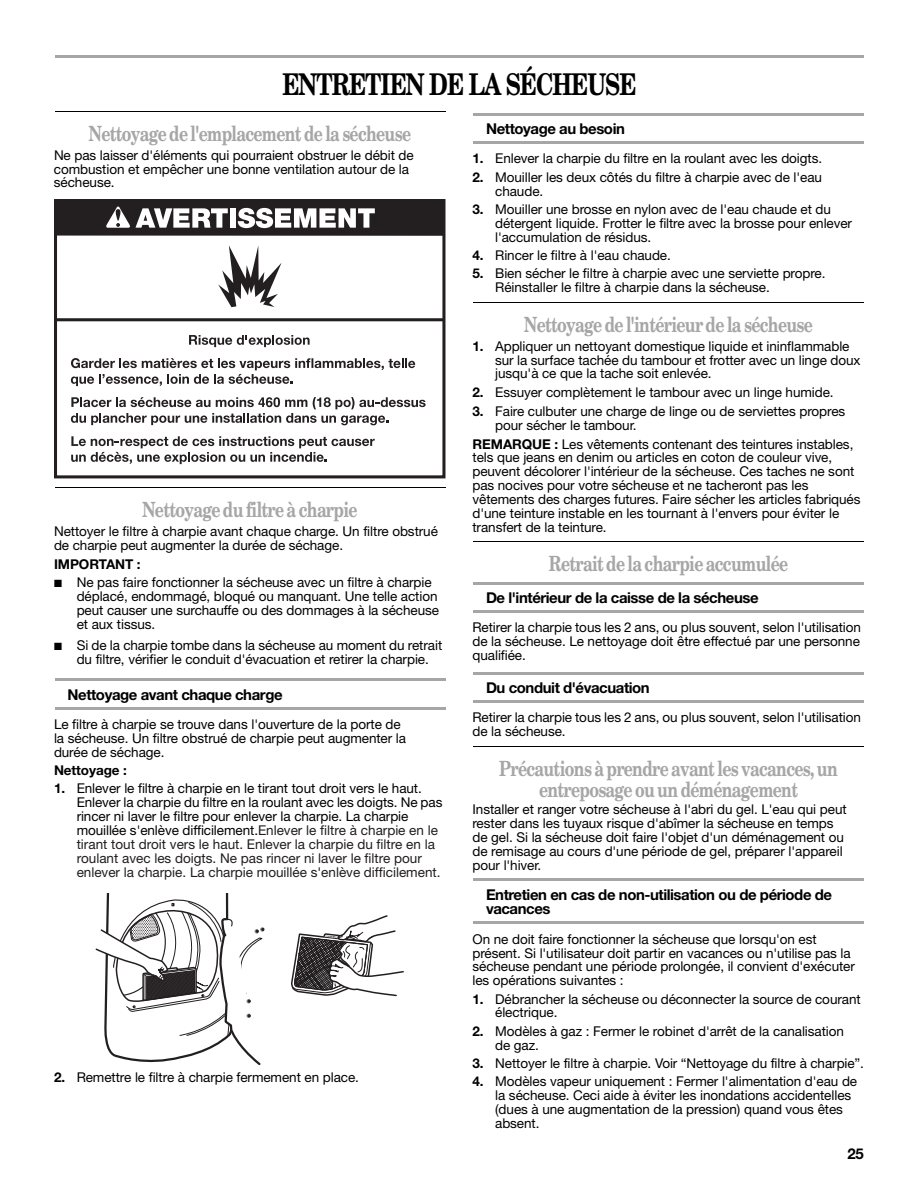
<style>
.page{position:relative;width:918px;height:1188px;background:#fff}
.page>*{position:absolute;margin:0;border:0;box-sizing:border-box;transform-origin:0 0}
._1_Heading_1_XC{font:700 30px "New Century Schlbk LT Std";letter-spacing:-.04em;color:#000;scale:.75 1}
._1_Heading_2{font:700 21px/21px "New Century Schlbk LT Std";letter-spacing:-.04em;color:#a6a6a6;text-align:center;scale:.75 1}
._1_Heading_3_with_rules{font:700 15px/15px "Helvetica Neue LT Std";letter-spacing:-.03em;color:#000}
._2_Body{font:13.5px/13.8px "Helvetica Neue LT Std";letter-spacing:-.005em;color:#000}
._3_Numbered_List{font:13.5px/13.8px "Helvetica Neue LT Std";letter-spacing:-.005em;color:#000}
._3_Numbered_List_Start{font:13.5px/14px "Helvetica Neue LT Std";letter-spacing:-.005em;color:#000}
._3_Bullet_1{font:13.5px/13.8px "Helvetica Neue LT Std";letter-spacing:-.005em;color:#000}
._2_Body_Bold{font:700 13.5px "Helvetica Neue LT Std";letter-spacing:-.005em;color:#000}
._2_Body-2{font:700 13.5px "Helvetica Neue LT Std";letter-spacing:-.005em;color:#000}
.s1{font-weight:700}
.s2{color:#211d1e}
</style>
<div class="page">
<hr style="left:57px;top:55px;width:807px;height:3px;background:#a6a6a6">
<hr style="left:55px;top:111px;width:391px;height:1px;background:#000">
<hr style="left:55px;top:318px;width:388px;height:3px;background:#231f20">
<svg style="left:189px;top:335px;width:121px;height:12px"></svg>
<svg style="left:71px;top:358px;width:344px;height:28px"></svg>
<svg style="left:71px;top:436px;width:304px;height:28px"></svg>
<div style="left:54px;top:199px;width:391px;height:279px;border:3px solid #231f20"></div>
<div style="left:56px;top:200px;width:388px;height:36px;background:#231f20"></div>
<div style="left:230px;top:208px;width:6px;height:20px;background:#fff"></div>
<svg style="left:238px;top:208px;width:137px;height:20px"></svg>
<svg style="left:106px;top:206px;width:122px;height:22px"></svg>
<svg style="left:218px;top:246px;width:64px;height:61px"></svg>
<svg style="left:71px;top:397px;width:355px;height:28px"></svg>
<hr style="left:55px;top:488px;width:391px;height:1px;background:#000">
<hr style="left:55px;top:678px;width:391px;height:3px;background:#a6a6a6">
<hr style="left:55px;top:707px;width:391px;height:3px;background:#a6a6a6">
<svg style="left:291px;top:915px;width:113px;height:82px"></svg>
<svg style="left:96px;top:894px;width:169px;height:171px"></svg>
<hr style="left:475px;top:113px;width:389px;height:3px;background:#a6a6a6">
<hr style="left:475px;top:141px;width:389px;height:3px;background:#a6a6a6">
<hr style="left:474px;top:302px;width:390px;height:1px;background:#000">
<hr style="left:474px;top:541px;width:390px;height:1px;background:#000">
<hr style="left:475px;top:582px;width:389px;height:3px;background:#a6a6a6">
<hr style="left:475px;top:610px;width:389px;height:3px;background:#a6a6a6">
<hr style="left:475px;top:672px;width:389px;height:3px;background:#a6a6a6">
<hr style="left:475px;top:700px;width:389px;height:3px;background:#a6a6a6">
<hr style="left:474px;top:746px;width:390px;height:1px;background:#000">
<hr style="left:475px;top:878px;width:389px;height:3px;background:#a6a6a6">
<hr style="left:475px;top:922px;width:389px;height:2px;background:#a6a6a6">
<p class="_1_Heading_1_XC" style="left:282px;top:72px;width:474px">ENTRETIEN DE LA SÉCHEUSE</p>
<p class="_1_Heading_2" style="left:89px;top:125px;width:431px">Nettoyage de l'emplacement de la sécheuse</p>
<p class="_2_Body" style="left:54px;top:149px;width:361px">Ne pas laisser d'éléments qui pourraient obstruer le débit de combustion et empêcher une bonne ventilation autour de la sécheuse.</p>
<p class="_1_Heading_3_with_rules" style="left:486px;top:123px;width:141px">Nettoyage au besoin</p>
<p class="_3_Numbered_List_Start" style="left:472px;top:153px;width:351px"><span class="s1">1.</span> Enlever la charpie du filtre en la roulant avec les doigts.</p>
<p class="_3_Numbered_List" style="left:495px;top:171px;width:328px;text-indent:-23px"><span class="s1">2.</span> Mouiller les deux côtés du filtre à charpie avec de l'eau chaude.</p>
<p class="_3_Numbered_List" style="left:495px;top:204px;width:358px;text-indent:-23px"><span class="s1">3.</span> Mouiller une brosse en nylon avec de l'eau chaude et du détergent liquide. Frotter le filtre avec la brosse pour enlever l'accumulation de résidus.</p>
<p class="_3_Numbered_List" style="left:472px;top:250px;width:200px"><span class="s1">4.</span> Rincer le filtre à l'eau chaude.</p>
<p class="_3_Numbered_List" style="left:495px;top:268px;width:332px;text-indent:-23px"><span class="s1">5.</span> Bien sécher le filtre à charpie avec une serviette propre.<br>Réinstaller le filtre à charpie dans la sécheuse.</p>
<p class="_1_Heading_2" style="left:524px;top:316px;width:386px">Nettoyage de l'intérieur de la sécheuse</p>
<p class="_3_Numbered_List_Start" style="left:495px;top:340px;width:367px;text-indent:-23px"><span class="s1">1.</span> Appliquer un nettoyant domestique liquide et ininflammable sur la surface tachée du tambour et frotter avec un linge doux jusqu'à ce que la tache soit enlevée.</p>
<p class="_3_Numbered_List" style="left:472px;top:386px;width:363px"><span class="s1">2.</span> Essuyer complètement le tambour avec un linge humide.</p>
<p class="_3_Numbered_List" style="left:495px;top:405px;width:352px;line-height:14.2px;text-indent:-23px"><span class="s1">3.</span> Faire culbuter une charge de linge ou de serviettes propres pour sécher le tambour.</p>
<p class="_2_Body" style="left:472px;top:438px;width:390px"><span class="s1">REMARQUE :</span> Les vêtements contenant des teintures instables, tels que jeans en denim ou articles en coton de couleur vive, peuvent décolorer l'intérieur de la sécheuse. Ces taches ne sont pas nocives pour votre sécheuse et ne tacheront pas les vêtements des charges futures. Faire sécher les articles fabriqués d'une teinture instable en les tournant à l'envers pour éviter le transfert de la teinture.</p>
<p class="_1_Heading_2" style="left:549px;top:555px;width:321px">Retrait de la charpie accumulée</p>
<p class="_1_Heading_3_with_rules" style="left:486px;top:592px;width:274px">De l'intérieur de la caisse de la sécheuse</p>
<p class="_2_Body" style="left:472px;top:622px;width:390px;text-align:justify">Retirer la charpie tous les 2 ans, ou plus souvent, selon l'utilisation de la sécheuse. Le nettoyage doit être effectué par une personne qualifiée.</p>
<p class="_1_Heading_3_with_rules" style="left:486px;top:682px;width:165px">Du conduit d'évacuation</p>
<p class="_2_Body" style="left:472px;top:712px;width:390px">Retirer la charpie tous les 2 ans, ou plus souvent, selon l'utilisation de la sécheuse.</p>
<p class="_1_Heading_2" style="left:499px;top:759px;width:453px">Précautions à prendre avant les vacances, un entreposage ou un déménagement</p>
<p class="_2_Body" style="left:472px;top:804px;width:376px">Installer et ranger votre sécheuse à l'abri du gel. L'eau qui peut rester dans les tuyaux risque d'abîmer la sécheuse en temps de gel. Si la sécheuse doit faire l'objet d'un déménagement ou de remisage au cours d'une période de gel, préparer l'appareil pour l'hiver.</p>
<p class="_1_Heading_3_with_rules" style="left:486px;top:888px;width:348px">Entretien en cas de non-utilisation ou de période de vacances</p>
<p class="_2_Body" style="left:472px;top:933px;width:384px">On ne doit faire fonctionner la sécheuse que lorsqu'on est présent. Si l'utilisateur doit partir en vacances ou n'utilise pas la sécheuse pendant une période prolongée, il convient d'exécuter les opérations suivantes :</p>
<p class="_3_Numbered_List_Start" style="left:495px;top:993px;width:367px;text-indent:-23px"><span class="s1">1.</span> Débrancher la sécheuse ou déconnecter la source de courant électrique.</p>
<p class="_3_Numbered_List" style="left:495px;top:1026px;width:350px;text-indent:-23px"><span class="s1">2.</span> Modèles à gaz : Fermer le robinet d'arrêt de la canalisation de gaz.</p>
<p class="_3_Numbered_List" style="left:473px;top:1058px;width:393px"><span class="s1">3.</span> Nettoyer le filtre à charpie. Voir “Nettoyage du filtre à charpie”.</p>
<p class="_3_Numbered_List" style="left:495px;top:1076px;width:364px;text-indent:-23px"><span class="s1">4.</span> Modèles vapeur uniquement : Fermer l'alimentation d'eau de la sécheuse. Ceci aide à éviter les inondations accidentelles (dues à une augmentation de la pression) quand vous êtes absent.</p>
<p class="_1_Heading_2" style="left:142px;top:501px;width:288px">Nettoyage du filtre à charpie</p>
<p class="_2_Body" style="left:54px;top:526px;width:385px">Nettoyer le filtre à charpie avant chaque charge. Un filtre obstrué de charpie peut augmenter la durée de séchage.</p>
<p class="_2_Body_Bold" style="left:54px;top:559px;width:88px">IMPORTANT :</p>
<p class="_3_Bullet_1" style="left:77px;top:577px;width:364px;text-indent:-23px">■ Ne pas faire fonctionner la sécheuse avec un filtre à charpie déplacé, endommagé, bloqué ou manquant. Une telle action peut causer une surchauffe ou des dommages à la sécheuse et aux tissus.</p>
<p class="_3_Bullet_1" style="left:77px;top:640px;width:367px;text-indent:-23px">■ Si de la charpie tombe dans la sécheuse au moment du retrait du filtre, vérifier le conduit d'évacuation et retirer la charpie.</p>
<p class="_1_Heading_3_with_rules" style="left:68px;top:688px;width:217px">Nettoyage avant chaque charge</p>
<p class="_2_Body" style="left:54px;top:719px;width:354px">Le filtre à charpie se trouve dans l'ouverture de la porte de la sécheuse. Un filtre obstrué de charpie peut augmenter la durée de séchage.</p>
<p class="_2_Body-2" style="left:54px;top:765px;width:74px">Nettoyage :</p>
<p class="_3_Numbered_List_Start" style="left:77px;top:783px;width:367px;text-indent:-23px"><span class="s1">1.</span> Enlever le filtre à charpie en le tirant tout droit vers le haut.<br>Enlever la charpie du filtre en la roulant avec les doigts. Ne pas rincer ni laver le filtre pour enlever la charpie. La charpie mouillée s'enlève difficilement.<span class="s2">Enlever le filtre à charpie en le tirant tout droit vers le haut. Enlever la charpie du filtre en la roulant avec les doigts. Ne pas rincer ni laver le filtre pour enlever la charpie. La charpie mouillée s</span>'<span class="s2">enlève difficilement.</span></p>
<p class="_3_Numbered_List" style="left:54px;top:1072px;width:306px"><span class="s1">2.</span> Remettre le filtre à charpie fermement en place.</p>
<p class="_1_Heading_3_with_rules" style="left:847px;top:1148px;width:18px">25</p>
</div>
